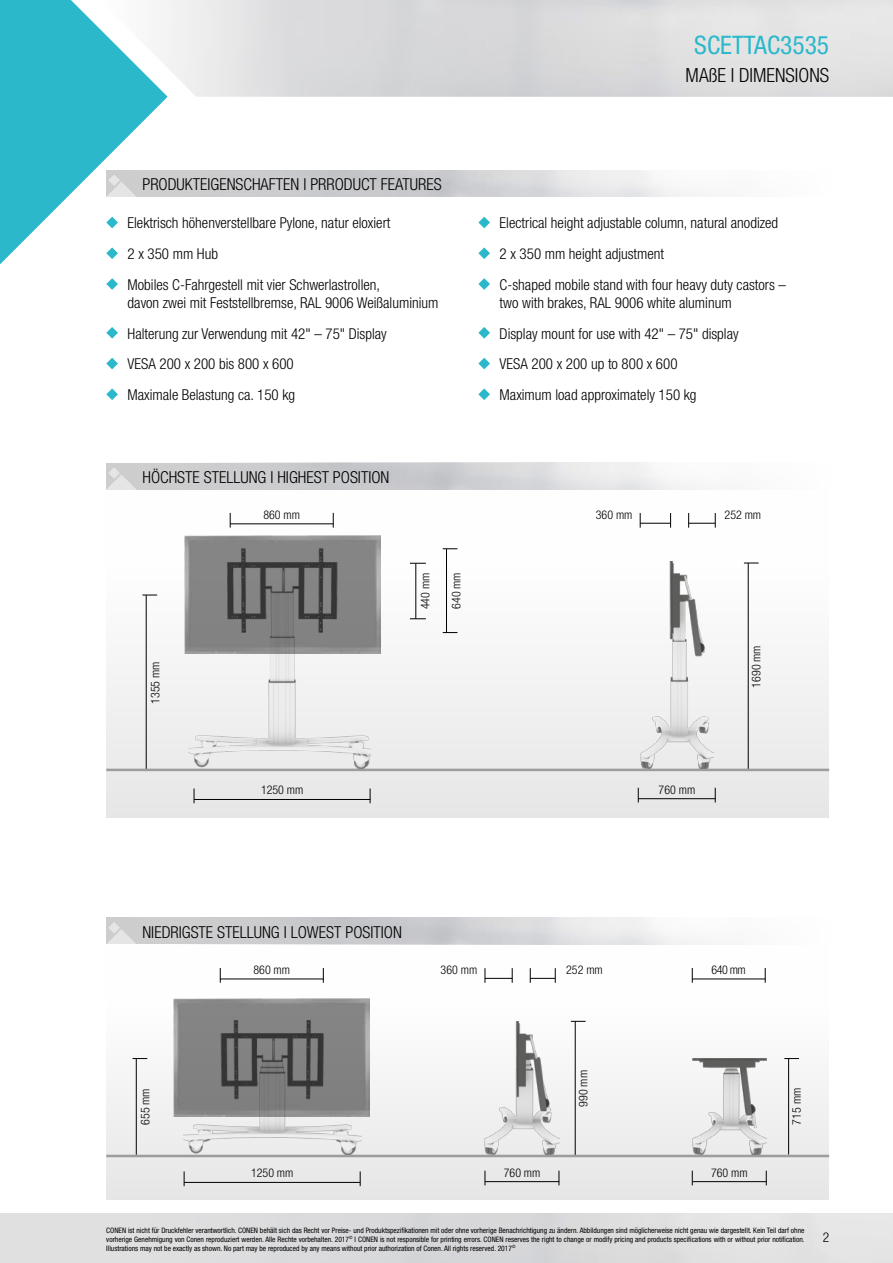
<style>
.page{position:relative;width:893px;height:1263px;background:#fff}
.page>*{position:absolute;margin:0;border:0;box-sizing:border-box;transform-origin:0 0}
.t1{font:condensed 25.5px "Helvetica Neue LT";color:#2ab8ca}
.t2{font:300 condensed 19.5px "Helvetica Neue LT";color:#000}
.t3{font:300 condensed 16.5px "Helvetica Neue LT";color:#000}
.t4{font:300 condensed 15px/30.8px "Helvetica Neue LT";color:#000}
.t5{font:300 condensed 13.5px "Helvetica Neue LT";color:#000}
.t6{font:300 condensed 12px "Helvetica Neue LT";color:#000}
.t7{font:condensed 7.5px/9px "Helvetica Neue LT";color:#000;text-align:justify}
</style>
<div class="page">
<div style="left:0;top:1213px;width:893px;height:50px;background:#e0e0e1"></div>
<svg style="left:0;top:0;width:168px;height:265px;fill:#2ab8ca"></svg>
<div style="left:106px;top:943px;width:723px;height:256px;background:linear-gradient(to bottom,#fff,#e6e6e6)"></div>
<hr style="left:575px;top:1021px;width:1px;height:134px;background:#000">
<div style="left:106px;top:488px;width:723px;height:330px;background:linear-gradient(to right,#f3f3f3,#f5f5f5)"></div>
<hr style="left:748px;top:563px;width:1px;height:207px;background:#000">
<hr style="left:146px;top:595px;width:1px;height:175px;background:#000">
<svg style="left:106px;top:174px;width:31px;height:23px"></svg>
<svg style="left:106px;top:217px;width:12px;height:11px"></svg>
<svg style="left:106px;top:247px;width:12px;height:12px"></svg>
<svg style="left:106px;top:278px;width:12px;height:12px"></svg>
<svg style="left:106px;top:327px;width:12px;height:12px"></svg>
<svg style="left:106px;top:358px;width:12px;height:11px"></svg>
<svg style="left:106px;top:388px;width:12px;height:12px"></svg>
<svg style="left:478px;top:217px;width:12px;height:11px"></svg>
<svg style="left:478px;top:247px;width:12px;height:12px"></svg>
<svg style="left:478px;top:278px;width:12px;height:12px"></svg>
<svg style="left:478px;top:327px;width:12px;height:12px"></svg>
<svg style="left:478px;top:358px;width:12px;height:11px"></svg>
<svg style="left:478px;top:388px;width:12px;height:12px"></svg>
<svg style="left:106px;top:467px;width:31px;height:22px"></svg>
<svg style="left:744px;top:563px;width:15px;height:1px"></svg>
<svg style="left:106px;top:922px;width:31px;height:22px"></svg>
<svg style="left:133px;top:1058px;width:14px;height:1px"></svg>
<hr style="left:136px;top:1058px;width:1px;height:97px;background:#000">
<hr style="left:106px;top:769px;width:723px;height:2px;background:#9d9d9c">
<img style="left:640px;top:561px;width:73px;height:207px">
<svg style="left:360px;top:1171px;width:1px;height:15px"></svg>
<svg style="left:184px;top:1171px;width:1px;height:15px"></svg>
<hr style="left:184px;top:1182px;width:176px;height:1px;background:#000">
<svg style="left:323px;top:968px;width:1px;height:15px"></svg>
<svg style="left:220px;top:968px;width:1px;height:15px"></svg>
<hr style="left:220px;top:979px;width:104px;height:1px;background:#000">
<hr style="left:106px;top:1155px;width:723px;height:2px;background:#9d9d9c">
<img style="left:184px;top:1116px;width:177px;height:38px">
<img style="left:174px;top:998px;width:196px;height:118px">
<svg style="left:715px;top:788px;width:1px;height:14px"></svg>
<svg style="left:638px;top:788px;width:1px;height:14px"></svg>
<hr style="left:638px;top:798px;width:77px;height:1px;background:#000">
<svg style="left:670px;top:513px;width:1px;height:15px"></svg>
<svg style="left:640px;top:513px;width:1px;height:15px"></svg>
<hr style="left:640px;top:523px;width:31px;height:1px;background:#000">
<svg style="left:688px;top:513px;width:28px;height:15px"></svg>
<svg style="left:142px;top:595px;width:15px;height:1px"></svg>
<img style="left:189px;top:653px;width:182px;height:116px">
<img style="left:185px;top:535px;width:196px;height:118px">
<svg style="left:370px;top:788px;width:1px;height:15px"></svg>
<svg style="left:194px;top:788px;width:1px;height:15px"></svg>
<hr style="left:194px;top:799px;width:176px;height:1px;background:#000">
<svg style="left:333px;top:513px;width:1px;height:15px"></svg>
<svg style="left:230px;top:513px;width:1px;height:15px"></svg>
<hr style="left:230px;top:524px;width:103px;height:1px;background:#000">
<svg style="left:571px;top:1021px;width:15px;height:1px"></svg>
<svg style="left:485px;top:968px;width:28px;height:15px"></svg>
<svg style="left:530px;top:968px;width:26px;height:15px"></svg>
<img style="left:485px;top:1021px;width:74px;height:133px">
<svg style="left:559px;top:1171px;width:1px;height:14px"></svg>
<svg style="left:485px;top:1171px;width:1px;height:14px"></svg>
<hr style="left:485px;top:1181px;width:74px;height:1px;background:#000">
<svg style="left:784px;top:1058px;width:15px;height:1px"></svg>
<hr style="left:788px;top:1058px;width:1px;height:96px;background:#000">
<img style="left:692px;top:1058px;width:74px;height:96px">
<svg style="left:765px;top:968px;width:1px;height:15px"></svg>
<svg style="left:692px;top:968px;width:1px;height:15px"></svg>
<hr style="left:692px;top:979px;width:73px;height:1px;background:#000">
<svg style="left:766px;top:1171px;width:1px;height:14px"></svg>
<svg style="left:692px;top:1171px;width:1px;height:14px"></svg>
<hr style="left:692px;top:1181px;width:74px;height:1px;background:#000">
<svg style="left:443px;top:548px;width:14px;height:1px"></svg>
<svg style="left:443px;top:632px;width:14px;height:1px"></svg>
<hr style="left:446px;top:549px;width:1px;height:84px;background:#000">
<svg style="left:410px;top:563px;width:16px;height:1px"></svg>
<svg style="left:410px;top:618px;width:16px;height:1px"></svg>
<hr style="left:416px;top:563px;width:1px;height:56px;background:#000">
<h3 class="t3" style="left:142px;top:175px;width:301px">PRODUKTEIGENSCHAFTEN I PRRODUCT FEATURES</h3>
<h3 class="t4" style="left:128px;top:208px;width:264px">Elektrisch höhenverstellbare Pylone, natur eloxiert<br>2 x 350 mm Hub<br>Mobiles C-Fahrgestell mit vier Schwerlastrollen,</h3>
<h3 class="t4" style="left:128px;top:287px;width:312px">davon zwei mit Feststellbremse, RAL 9006 Weißaluminium Halterung zur Verwendung mit 42" – 75" Display<br>VESA 200 x 200 bis 800 x 600<br>Maximale Belastung ca. 150 kg</h3>
<h3 class="t3" style="left:142px;top:468px;width:248px">HÖCHSTE STELLUNG I HIGHEST POSITION</h3>
<h3 class="t6" style="left:148px;top:704px;width:44px;rotate:-90deg">1355 mm</h3>
<h3 class="t6" style="left:263px;top:508px;width:38px">860 mm</h3>
<h3 class="t6" style="left:261px;top:783px;width:44px">1250 mm</h3>
<h3 class="t6" style="left:418px;top:609px;width:38px;rotate:-90deg">440 mm</h3>
<h3 class="t6" style="left:449px;top:609px;width:38px;rotate:-90deg">640 mm</h3>
<h1 class="t1" style="left:694px;top:30px;width:136px">SCETTAC3535</h1>
<h2 class="t2" style="left:686px;top:64px;width:145px">MAßE I DIMENSIONS</h2>
<h3 class="t4" style="left:500px;top:208px;width:288px">Electrical height adjustable column, natural anodized<br>2 x 350 mm height adjustment<br>C-shaped mobile stand with four heavy duty castors –</h3>
<h3 class="t4" style="left:500px;top:287px;width:241px">two with brakes, RAL 9006 white aluminum Display mount for use with 42" – 75" display VESA 200 x 200 up to 800 x 600<br>Maximum load approximately 150 kg</h3>
<h3 class="t6" style="left:596px;top:508px;width:38px">360 mm</h3>
<h3 class="t6" style="left:725px;top:508px;width:38px">252 mm</h3>
<h3 class="t6" style="left:659px;top:783px;width:38px">760 mm</h3>
<h3 class="t6" style="left:749px;top:688px;width:44px;rotate:-90deg">1690 mm</h3>
<h3 class="t3" style="left:142px;top:923px;width:261px">NIEDRIGSTE STELLUNG I LOWEST POSITION</h3>
<h3 class="t6" style="left:138px;top:1125px;width:38px;rotate:-90deg">655 mm</h3>
<h3 class="t6" style="left:253px;top:963px;width:38px">860 mm</h3>
<h3 class="t6" style="left:251px;top:1166px;width:44px">1250 mm</h3>
<h3 class="t6" style="left:441px;top:963px;width:38px">360 mm</h3>
<h3 class="t6" style="left:566px;top:963px;width:38px">252 mm</h3>
<h3 class="t6" style="left:504px;top:1166px;width:38px">760 mm</h3>
<h3 class="t6" style="left:576px;top:1107px;width:38px;rotate:-90deg">990 mm</h3>
<h3 class="t6" style="left:712px;top:963px;width:36px">640 mm</h3>
<h3 class="t6" style="left:711px;top:1166px;width:38px">760 mm</h3>
<h3 class="t6" style="left:790px;top:1124px;width:38px;rotate:-90deg">715 mm</h3>
<p class="t7" style="left:106px;top:1225px;width:700px">CONEN ist nicht für Druckfehler verantwortlich. CONEN behält sich das Recht vor Preise- und Produktspezifikationen mit oder ohne vorherige Benachrichtigung zu ändern. Abbildungen sind möglicherweise nicht genau wie dargestellt. Kein Teil darf ohne vorherige Genehmigung von Conen reproduziert werden. Alle Rechte vorbehalten. 2017<sup>©</sup> I CONEN is not responsible for printing errors. CONEN reserves the right to change or modify pricing and products specifications with or without prior notification.<br>Illustrations may not be exactly as shown. No part may be reproduced by any means without prior authorization of Conen. All rights reserved. 2017<sup>©</sup></p>
<h3 class="t5" style="left:823px;top:1229px;width:8px">2</h3>
</div>
